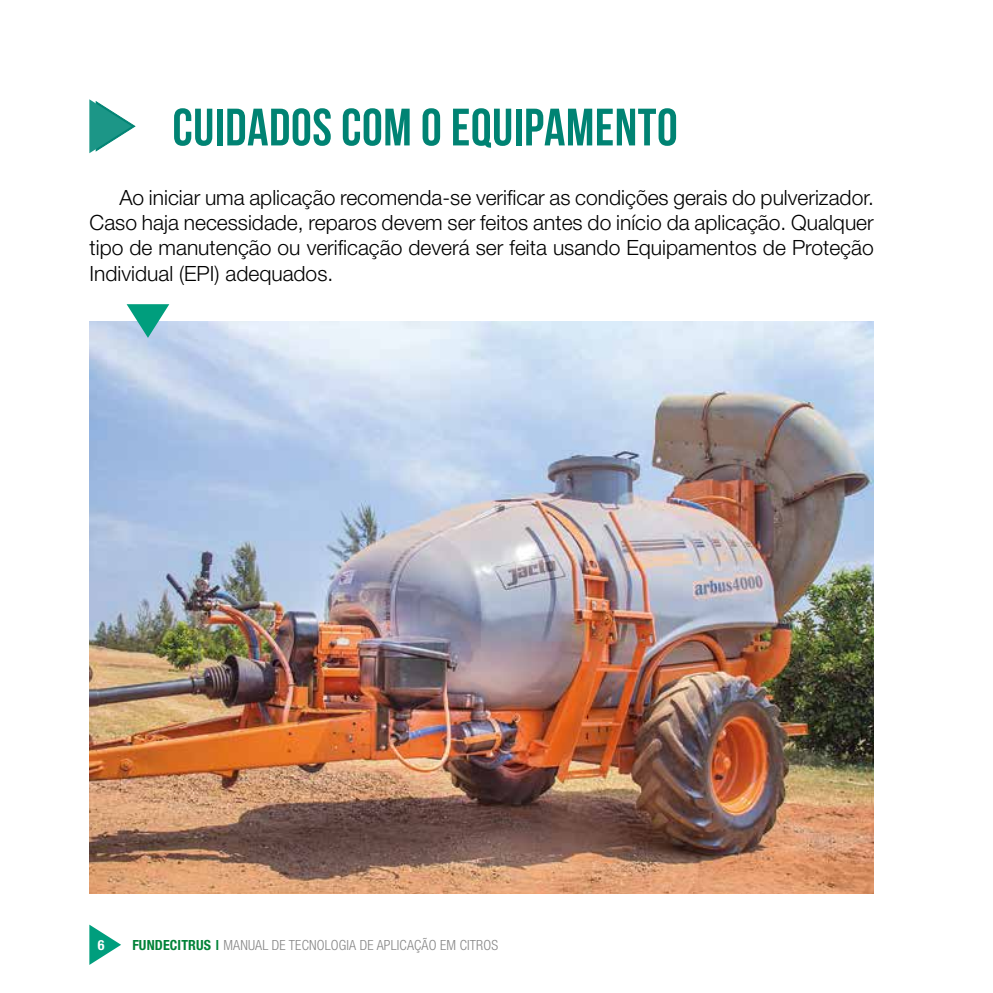
<style>
.page{position:relative;width:993px;height:993px;background:#fff}
.page>*{position:absolute;margin:0;border:0;box-sizing:border-box;transform-origin:0 0}
.t1{font:700 52.5px "Bebas Neue";letter-spacing:.01em;color:#008373}
.t2{font:300 21px/25.2px "Helvetica Neue LT Std";color:#000;text-align:justify}
.t3{font:300 condensed 14px "Helvetica Neue LT Std";letter-spacing:.01em;color:#878787}
.t4{font:700 condensed 14px "Helvetica Neue LT Std";color:#fff}
.s1{font-weight:700;color:#008237}
.s2{font-weight:500;font-stretch:normal;color:#008237}
</style>
<div class="page">
<svg style="left:89px;top:924px;width:32px;height:40px"></svg>
<svg style="left:89px;top:99px;width:46px;height:54px"></svg>
<img style="left:90px;top:321px;width:783px;height:572px">
<svg style="left:126px;top:304px;width:43px;height:34px"></svg>
<h1 class="t1" style="left:172px;top:98px;width:506px">CUIDADOS COM O EQUIPAMENTO</h1>
<p class="t2" style="left:90px;top:184px;width:785px;text-indent:30px">Ao iniciar uma aplicação recomenda-se verificar as condições gerais do pulverizador.<br>Caso haja necessidade, reparos devem ser feitos antes do início da aplicação. Qualquer tipo de manutenção ou verificação deverá ser feita usando Equipamentos de Proteção Individual (EPI) adequados.</p>
<p class="t4" style="left:98px;top:936px;width:8px">6</p>
<p class="t3" style="left:132px;top:937px;width:367px"><span class="s1">FUNDECITRUS</span> <span class="s2">I</span> MANUAL DE TECNOLOGIA DE APLICAÇÃO EM CITROS</p>
</div>
